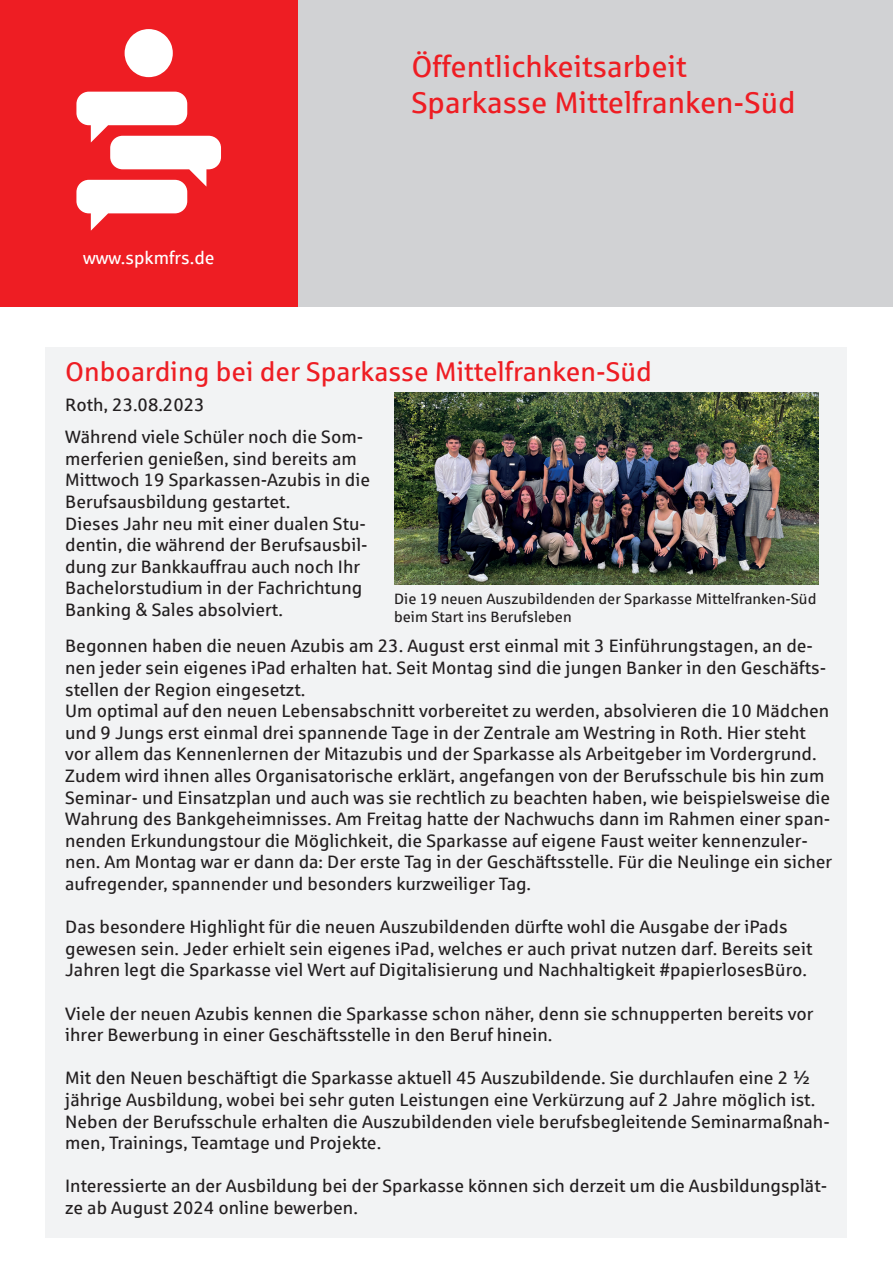
<style>
.page{position:relative;width:893px;height:1263px;background:#fff}
.page>*{position:absolute;margin:0;border:0;box-sizing:border-box;transform-origin:0 0}
.t1{font:30px/36px "Sparkasse Rg";color:#ee1d23}
.t2{font:27px "Sparkasse Rg";color:#ee1d23}
.t3{font:18px/21.6px "Sparkasse Rg";color:#231f20}
.t4{font:18px "Sparkasse Rg";color:#fff}
.t5{font:15px/18px "Sparkasse Rg";color:#231f20}
</style>
<div class="page">
<div style="left:0;top:0;width:893px;height:306px;background:#d1d2d4"></div>
<div style="left:46px;top:347px;width:801px;height:890px;background:#f2f3f4"></div>
<div style="left:0;top:0;width:298px;height:306px;background:#ee1d23"></div>
<svg style="left:76px;top:92px;width:145px;height:139px"></svg>
<svg style="left:125px;top:29px;width:48px;height:48px"></svg>
<img style="left:394px;top:393px;width:425px;height:191px">
<p class="t4" style="left:83px;top:247px;width:133px">www.spkmfrs.de</p>
<h1 class="t1" style="left:411px;top:47px;width:386px">Öffentlichkeitsarbeit<br>Sparkasse Mittelfranken-Süd</h1>
<h2 class="t2" style="left:65px;top:355px;width:588px">Onboarding bei der Sparkasse Mittelfranken-Süd</h2>
<p class="t3" style="left:65px;top:394px;width:141px">Roth, 23.08.2023</p>
<p class="t3" style="left:65px;top:426px;width:306px">Während viele Schüler noch die Som&shy;merferien genießen, sind bereits am Mittwoch 19 Sparkassen-Azubis in die Berufsausbildung gestartet.<br>Dieses Jahr neu mit einer dualen Stu&shy;dentin, die während der Berufsausbil&shy;dung zur Bankkauffrau auch noch Ihr Bachelorstudium in der Fachrichtung Banking &amp; Sales absolviert.</p>
<p class="t5" style="left:394px;top:590px;width:424px">Die 19 neuen Auszubildenden der Sparkasse Mittelfranken-Süd beim Start ins Berufsleben</p>
<p class="t3" style="left:65px;top:635px;width:769px">Begonnen haben die neuen Azubis am 23. August erst einmal mit 3 Einführungstagen, an de&shy;nen jeder sein eigenes iPad erhalten hat. Seit Montag sind die jungen Banker in den Geschäfts&shy;stellen der Region eingesetzt.<br>Um optimal auf den neuen Lebensabschnitt vorbereitet zu werden, absolvieren die 10 Mädchen und 9 Jungs erst einmal drei spannende Tage in der Zentrale am Westring in Roth. Hier steht vor allem das Kennenlernen der Mitazubis und der Sparkasse als Arbeitgeber im Vordergrund.<br>Zudem wird ihnen alles Organisatorische erklärt, angefangen von der Berufsschule bis hin zum Seminar- und Einsatzplan und auch was sie rechtlich zu beachten haben, wie beispielsweise die Wahrung des Bankgeheimnisses. Am Freitag hatte der Nachwuchs dann im Rahmen einer span&shy;nenden Erkundungstour die Möglichkeit, die Sparkasse auf eigene Faust weiter kennenzuler&shy;nen. Am Montag war er dann da: Der erste Tag in der Geschäftsstelle. Für die Neulinge ein sicher aufregender, spannender und besonders kurzweiliger Tag.</p>
<p class="t3" style="left:65px;top:916px;width:749px">Das besondere Highlight für die neuen Auszubildenden dürfte wohl die Ausgabe der iPads gewesen sein. Jeder erhielt sein eigenes iPad, welches er auch privat nutzen darf. Bereits seit<br>Jahren legt die Sparkasse viel Wert auf Digitalisierung und Nachhaltigkeit #papierlosesBüro.</p>
<p class="t3" style="left:65px;top:1002px;width:750px">Viele der neuen Azubis kennen die Sparkasse schon näher, denn sie schnupperten bereits vor ihrer Bewerbung in einer Geschäftsstelle in den Beruf hinein.</p>
<p class="t3" style="left:65px;top:1067px;width:766px">Mit den Neuen beschäftigt die Sparkasse aktuell 45 Auszubildende. Sie durchlaufen eine 2 ½ jährige Ausbildung, wobei bei sehr guten Leistungen eine Verkürzung auf 2 Jahre möglich ist.<br>Neben der Berufsschule erhalten die Auszubildenden viele berufsbegleitende Seminarmaßnah&shy;men, Trainings, Teamtage und Projekte.</p>
<p class="t3" style="left:65px;top:1175px;width:764px">Interessierte an der Ausbildung bei der Sparkasse können sich derzeit um die Ausbildungsplät&shy;ze ab August 2024 online bewerben.</p>
</div>
